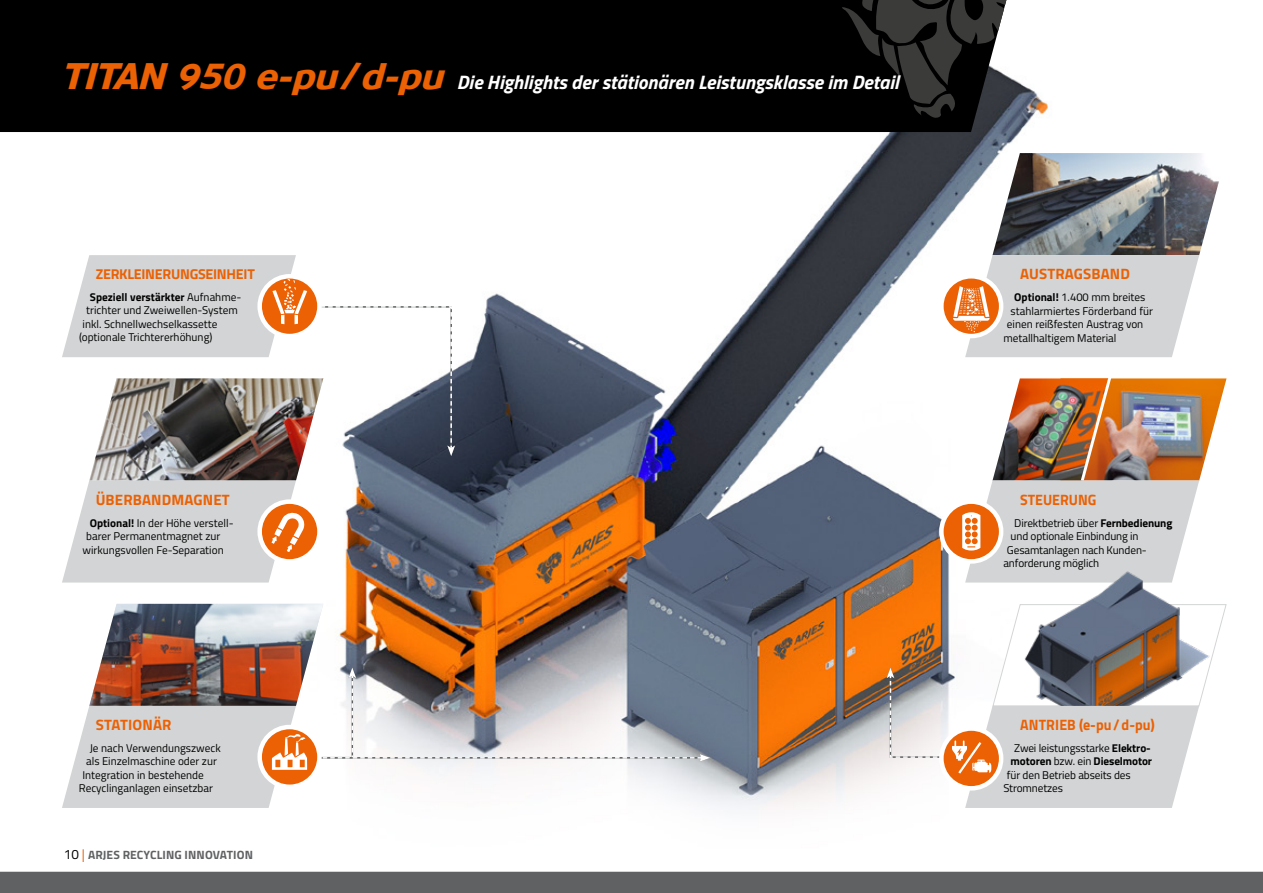
<style>
.page{position:relative;width:1263px;height:893px;background:#fff}
.page>*{position:absolute;margin:0;border:0;box-sizing:border-box;transform-origin:0 0}
.t1{font:italic 700 19.5px "Titillium";color:#fff}
.t2{font:700 15px "Titillium";letter-spacing:.01em;color:#eb6104}
.t3{font:700 15px "Titillium";letter-spacing:.01em;color:#eb6104;scale:.94 1}
.t4{font:700 14.25px "Titillium";letter-spacing:-.02em;color:#eb6104}
.t5{font:700 12px "Titillium";letter-spacing:.01em;color:#5f6162}
.t6{font:11.25px "Titillium";color:#000}
.t7{font:700 11.25px "Titillium";letter-spacing:-.005em;color:#000}
.s1{font-family:"Palo Alto";font-weight:400;font-size:36px;color:#eb6104}
.s2{font-weight:400}
.s3{font-weight:700}
.s4{font-weight:400;font-size:13.5px;color:#000}
.s5{font-weight:400;font-size:13.5px;color:#eb6104}
</style>
<div class="page">
<div style="left:0;top:872px;width:1263px;height:21px;background:#5f6162"></div>
<img style="left:117px;top:75px;width:1110px;height:735px">
<div style="left:0;top:0;width:1006px;height:132px;background:#000"></div>
<svg style="left:842px;top:0;width:164px;height:118px;background:#222"></svg>
<img style="left:992px;top:153px;width:234px;height:102px">
<img style="left:1199px;top:378px;width:27px;height:102px">
<img style="left:62px;top:604px;width:648px;height:204px">
<svg style="left:62px;top:255px;width:393px;height:341px"></svg>
<svg style="left:941px;top:276px;width:60px;height:60px"></svg>
<div style="left:939px;top:274px;width:64px;height:64px;border:4px solid #fff;border-radius:50%"></div>
<svg style="left:953px;top:255px;width:246px;height:102px;background:#d9d2cc"></svg>
<svg style="left:941px;top:502px;width:60px;height:59px"></svg>
<div style="left:939px;top:499px;width:64px;height:65px;border:4px solid #fff;border-radius:50%"></div>
<img style="left:962px;top:373px;width:237px;height:210px">
<img style="left:1004px;top:568px;width:213px;height:36px">
<svg style="left:887px;top:604px;width:340px;height:204px"></svg>
<h1 class="t1" style="left:64px;top:67px;width:837px"><span class="s1">TITAN 950 e-pu/d-pu</span> Die Highlights der stätionären Leistungsklasse im Detail</h1>
<p class="t4" style="left:96px;top:263px;width:160px">ZERKLEINERUNGSEINHEIT</p>
<p class="t7" style="left:90px;top:288px;width:153px">Speziell verstärkter <span class="s2">Aufnahme-</span></p>
<p class="t6" style="left:86px;top:302px;width:153px">trichter und Zweiwellen-System</p>
<p class="t6" style="left:83px;top:315px;width:136px">inkl. Schnellwechselkassette</p>
<p class="t6" style="left:79px;top:329px;width:135px">(optionale Trichtererhöhung)</p>
<h2 class="t2" style="left:96px;top:488px;width:136px">ÜBERBANDMAGNET</h2>
<p class="t6" style="left:90px;top:514px;width:145px"><span class="s3">Optional!</span> In der Höhe verstell-</p>
<p class="t6" style="left:86px;top:528px;width:136px">barer Permanentmagnet zur</p>
<p class="t6" style="left:82px;top:541px;width:143px">wirkungsvollen Fe-Separation</p>
<h2 class="t2" style="left:96px;top:713px;width:77px">STATIONÄR</h2>
<p class="t6" style="left:90px;top:740px;width:133px">Je nach Verwendungszweck</p>
<p class="t6" style="left:86px;top:753px;width:132px">als Einzelmaschine oder zur</p>
<p class="t6" style="left:82px;top:767px;width:123px">Integration in bestehende</p>
<p class="t6" style="left:79px;top:780px;width:136px">Recyclinganlagen einsetzbar</p>
<p class="t5" style="left:64px;top:846px;width:191px"><span class="s4">10</span> <span class="s5">|</span> ARJES RECYCLING INNOVATION</p>
<h2 class="t2" style="left:1020px;top:262px;width:111px">AUSTRAGSBAND</h2>
<p class="t6" style="left:1014px;top:289px;width:133px"><span class="s3">Optional!</span> 1.400 mm breites</p>
<p class="t6" style="left:1010px;top:302px;width:144px">stahlarmiertes Förderband für</p>
<p class="t6" style="left:1007px;top:316px;width:138px">einen reißfesten Austrag von</p>
<p class="t6" style="left:1003px;top:329px;width:115px">metallhaltigem Material</p>
<h2 class="t3" style="left:1020px;top:488px;width:83px">STEUERUNG</h2>
<p class="t6" style="left:1014px;top:514px;width:160px">Direktbetrieb über <span class="s3">Fernbedienung</span></p>
<p class="t6" style="left:1010px;top:528px;width:130px">und optionale Einbindung in</p>
<p class="t6" style="left:1007px;top:541px;width:141px">Gesamtanlagen nach Kunden-</p>
<p class="t6" style="left:1003px;top:555px;width:97px">anforderung möglich</p>
<h2 class="t3" style="left:1020px;top:713px;width:145px">ANTRIEB (e-pu/d-pu)</h2>
<p class="t6" style="left:1014px;top:740px;width:138px">Zwei leistungsstarke <span class="s3">Elektro-</span></p>
<p class="t7" style="left:1010px;top:753px;width:143px">motoren <span class="s2">bzw. ein</span> Dieselmotor</p>
<p class="t6" style="left:1007px;top:767px;width:125px">für den Betrieb abseits des</p>
<p class="t6" style="left:1003px;top:780px;width:61px">Stromnetzes</p>
</div>
